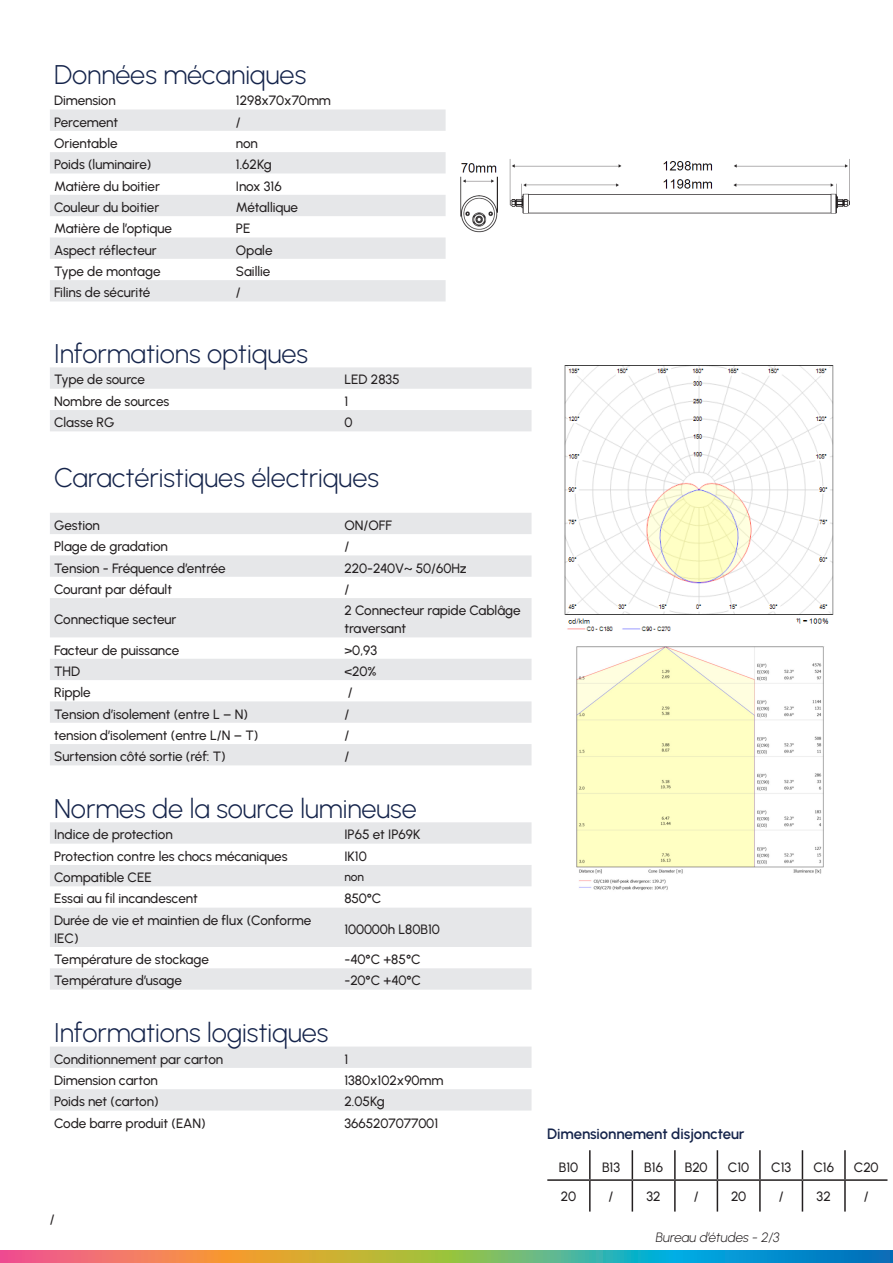
<style>
.page{position:relative;width:893px;height:1263px;background:#fff}
.page>*{position:absolute;margin:0;border:0;box-sizing:border-box;transform-origin:0 0}
.t1{font:300 27px "Urbanist";color:#15244b}
.Texte_courant{font:600 15px "Urbanist";letter-spacing:-.01em;color:#15244b}
.Texte_courant-2{font:500 13.5px/18px "Urbanist";letter-spacing:-.005em;color:#231f20}
.Texte_courant-3{font:italic 300 13.5px "Urbanist";color:#231f20}
.Texte_courant-4{font:500 12px "Urbanist";color:#231f20}
</style>
<div class="page">
<img style="left:460px;top:159px;width:390px;height:74px">
<svg style="left:50px;top:367px;width:481px;height:64px"></svg>
<svg style="left:50px;top:513px;width:481px;height:252px;fill:#e6e7e9"></svg>
<svg style="left:50px;top:822px;width:481px;height:288px;fill:#eeeef0"></svg>
<hr style="left:589px;top:1150px;width:2px;height:29px;background:#231f20">
<svg style="left:632px;top:1150px;width:1px;height:29px"></svg>
<hr style="left:674px;top:1150px;width:2px;height:29px;background:#231f20">
<svg style="left:717px;top:1150px;width:1px;height:29px"></svg>
<hr style="left:759px;top:1150px;width:2px;height:29px;background:#231f20">
<svg style="left:802px;top:1150px;width:1px;height:29px"></svg>
<hr style="left:844px;top:1150px;width:2px;height:29px;background:#231f20">
<hr style="left:547px;top:1179px;width:43px;height:2px;background:#231f20">
<hr style="left:590px;top:1179px;width:42px;height:2px;background:#231f20">
<hr style="left:589px;top:1181px;width:2px;height:30px;background:#231f20">
<hr style="left:632px;top:1179px;width:43px;height:2px;background:#231f20">
<hr style="left:632px;top:1181px;width:1px;height:30px;background:#231f20">
<hr style="left:675px;top:1179px;width:42px;height:2px;background:#231f20">
<hr style="left:674px;top:1181px;width:2px;height:30px;background:#231f20">
<hr style="left:717px;top:1179px;width:43px;height:2px;background:#231f20">
<hr style="left:717px;top:1181px;width:1px;height:30px;background:#231f20">
<hr style="left:760px;top:1179px;width:42px;height:2px;background:#231f20">
<hr style="left:759px;top:1181px;width:2px;height:30px;background:#231f20">
<hr style="left:802px;top:1179px;width:43px;height:2px;background:#231f20">
<hr style="left:802px;top:1181px;width:1px;height:30px;background:#231f20">
<hr style="left:845px;top:1179px;width:42px;height:2px;background:#231f20">
<hr style="left:844px;top:1181px;width:2px;height:30px;background:#231f20">
<img style="left:564px;top:366px;width:270px;height:266px">
<img style="left:576px;top:646px;width:248px;height:244px">
<svg style="left:0;top:1250px;width:893px;height:13px;background:#849a7e"></svg>
<svg style="left:50px;top:109px;width:396px;height:192px;fill:#e6e7e9"></svg>
<p class="t1" style="left:54px;top:57px;width:254px">Données mécaniques</p>
<p class="Texte_courant-2" style="left:54px;top:91px;width:63px">Dimension</p>
<p class="Texte_courant-2" style="left:236px;top:91px;width:97px">1298x70x70mm</p>
<p class="Texte_courant-2" style="left:54px;top:112px;width:66px">Percement</p>
<p class="Texte_courant-2" style="left:236px;top:112px;width:6px">/</p>
<p class="Texte_courant-2" style="left:54px;top:134px;width:65px">Orientable</p>
<p class="Texte_courant-2" style="left:236px;top:134px;width:23px">non</p>
<p class="Texte_courant-2" style="left:54px;top:155px;width:99px">Poids (luminaire)</p>
<p class="Texte_courant-2" style="left:236px;top:155px;width:38px">1.62Kg</p>
<p class="Texte_courant-2" style="left:54px;top:176px;width:107px">Matière du boitier</p>
<p class="Texte_courant-2" style="left:236px;top:176px;width:47px">Inox 316</p>
<p class="Texte_courant-2" style="left:54px;top:198px;width:107px">Couleur du boitier</p>
<p class="Texte_courant-2" style="left:236px;top:198px;width:64px">Métallique</p>
<p class="Texte_courant-2" style="left:54px;top:219px;width:119px">Matière de l’optique</p>
<p class="Texte_courant-2" style="left:236px;top:219px;width:16px">PE</p>
<p class="Texte_courant-2" style="left:54px;top:240px;width:104px">Aspect réflecteur</p>
<p class="Texte_courant-2" style="left:236px;top:240px;width:38px">Opale</p>
<p class="Texte_courant-2" style="left:54px;top:262px;width:108px">Type de montage</p>
<p class="Texte_courant-2" style="left:236px;top:262px;width:36px">Saillie</p>
<p class="Texte_courant-2" style="left:54px;top:283px;width:98px">Filins de sécurité</p>
<p class="Texte_courant-2" style="left:236px;top:283px;width:6px">/</p>
<p class="t1" style="left:54px;top:336px;width:255px">Informations optiques</p>
<p class="Texte_courant-2" style="left:54px;top:370px;width:92px">Type de source</p>
<p class="Texte_courant-2" style="left:344px;top:370px;width:57px">LED 2835</p>
<p class="Texte_courant-2" style="left:54px;top:392px;width:117px">Nombre de sources</p>
<p class="Texte_courant-2" style="left:344px;top:392px;width:5px">1</p>
<p class="Texte_courant-2" style="left:54px;top:413px;width:62px">Classe RG</p>
<p class="Texte_courant-2" style="left:344px;top:413px;width:10px">0</p>
<p class="t1" style="left:54px;top:460px;width:326px">Caractéristiques électriques</p>
<p class="Texte_courant-2" style="left:54px;top:516px;width:47px">Gestion</p>
<p class="Texte_courant-2" style="left:344px;top:516px;width:49px">ON/OFF</p>
<p class="Texte_courant-2" style="left:54px;top:537px;width:115px">Plage de gradation</p>
<p class="Texte_courant-2" style="left:344px;top:537px;width:6px">/</p>
<p class="Texte_courant-2" style="left:54px;top:558px;width:173px">Tension - Fréquence d’entrée</p>
<p class="Texte_courant-2" style="left:344px;top:558px;width:124px">220-240V~ 50/60Hz</p>
<p class="Texte_courant-2" style="left:54px;top:580px;width:119px">Courant par défault</p>
<p class="Texte_courant-2" style="left:344px;top:580px;width:6px">/</p>
<p class="Texte_courant-2" style="left:54px;top:610px;width:124px">Connectique secteur</p>
<p class="Texte_courant-2" style="left:344px;top:601px;width:178px">2 Connecteur rapide Cablâge traversant</p>
<p class="Texte_courant-2" style="left:54px;top:640px;width:127px">Facteur de puissance</p>
<p class="Texte_courant-2" style="left:344px;top:640px;width:34px">&gt;0,93</p>
<p class="Texte_courant-2" style="left:54px;top:662px;width:28px">THD</p>
<p class="Texte_courant-2" style="left:344px;top:662px;width:34px">&lt;20%</p>
<p class="Texte_courant-2" style="left:54px;top:683px;width:38px">Ripple</p>
<p class="Texte_courant-2" style="left:348px;top:683px;width:6px">/</p>
<p class="Texte_courant-2" style="left:54px;top:704px;width:195px">Tension d’isolement (entre L – N)</p>
<p class="Texte_courant-2" style="left:344px;top:704px;width:6px">/</p>
<p class="Texte_courant-2" style="left:54px;top:726px;width:206px">tension d’isolement (entre L/N – T)</p>
<p class="Texte_courant-2" style="left:344px;top:726px;width:6px">/</p>
<p class="Texte_courant-2" style="left:54px;top:747px;width:173px">Surtension côté sortie (réf: T)</p>
<p class="Texte_courant-2" style="left:344px;top:747px;width:6px">/</p>
<p class="t1" style="left:54px;top:791px;width:364px">Normes de la source lumineuse</p>
<p class="Texte_courant-2" style="left:54px;top:825px;width:120px">Indice de protection</p>
<p class="Texte_courant-2" style="left:344px;top:825px;width:77px">IP65 et IP69K</p>
<p class="Texte_courant-2" style="left:54px;top:846px;width:235px">Protection contre les chocs mécaniques</p>
<p class="Texte_courant-2" style="left:344px;top:846px;width:24px">IK10</p>
<p class="Texte_courant-2" style="left:54px;top:868px;width:99px">Compatible CEE</p>
<p class="Texte_courant-4" style="left:344px;top:869px;width:21px">non</p>
<p class="Texte_courant-2" style="left:54px;top:889px;width:145px">Essai au fil incandescent</p>
<p class="Texte_courant-2" style="left:344px;top:889px;width:39px">850°C</p>
<p class="Texte_courant-2" style="left:54px;top:910px;width:259px">Durée de vie et maintien de flux (Conforme<br>IEC)</p>
<p class="Texte_courant-2" style="left:344px;top:919px;width:97px">100000h L80B10</p>
<p class="Texte_courant-2" style="left:54px;top:950px;width:156px">Température de stockage</p>
<p class="Texte_courant-2" style="left:344px;top:950px;width:78px">-40°C +85°C</p>
<p class="Texte_courant-2" style="left:54px;top:971px;width:129px">Température d’usage</p>
<p class="Texte_courant-2" style="left:344px;top:971px;width:78px">-20°C +40°C</p>
<p class="t1" style="left:54px;top:1015px;width:276px">Informations logistiques</p>
<p class="Texte_courant-2" style="left:54px;top:1049px;width:171px">Conditionnement par carton</p>
<p class="Texte_courant-2" style="left:344px;top:1049px;width:5px">1</p>
<p class="Texte_courant-2" style="left:54px;top:1071px;width:105px">Dimension carton</p>
<p class="Texte_courant-2" style="left:344px;top:1071px;width:101px">1380x102x90mm</p>
<p class="Texte_courant-2" style="left:54px;top:1092px;width:106px">Poids net (carton)</p>
<p class="Texte_courant-2" style="left:344px;top:1092px;width:42px">2.05Kg</p>
<p class="Texte_courant-2" style="left:54px;top:1113px;width:153px">Code barre produit (EAN)</p>
<p class="Texte_courant-2" style="left:344px;top:1113px;width:95px">3665207077001</p>
<p class="Texte_courant-2" style="left:50px;top:1210px;width:6px">/</p>
<p class="Texte_courant" style="left:547px;top:1123px;width:199px">Dimensionnement disjoncteur</p>
<p class="Texte_courant-2" style="left:559px;top:1157px;width:21px">B10</p>
<p class="Texte_courant-2" style="left:602px;top:1157px;width:20px">B13</p>
<p class="Texte_courant-2" style="left:644px;top:1157px;width:20px">B16</p>
<p class="Texte_courant-2" style="left:685px;top:1157px;width:24px">B20</p>
<p class="Texte_courant-2" style="left:728px;top:1157px;width:23px">C10</p>
<p class="Texte_courant-2" style="left:771px;top:1157px;width:22px">C13</p>
<p class="Texte_courant-2" style="left:813px;top:1157px;width:22px">C16</p>
<p class="Texte_courant-2" style="left:854px;top:1157px;width:26px">C20</p>
<p class="Texte_courant-2" style="left:561px;top:1187px;width:17px">20</p>
<p class="Texte_courant-2" style="left:609px;top:1187px;width:6px">/</p>
<p class="Texte_courant-2" style="left:646px;top:1187px;width:16px">32</p>
<p class="Texte_courant-2" style="left:694px;top:1187px;width:6px">/</p>
<p class="Texte_courant-2" style="left:731px;top:1187px;width:17px">20</p>
<p class="Texte_courant-2" style="left:779px;top:1187px;width:6px">/</p>
<p class="Texte_courant-2" style="left:817px;top:1187px;width:16px">32</p>
<p class="Texte_courant-2" style="left:864px;top:1187px;width:6px">/</p>
<p class="Texte_courant-3" style="left:656px;top:1228px;width:125px">Bureau d’études - 2/3</p>
</div>
